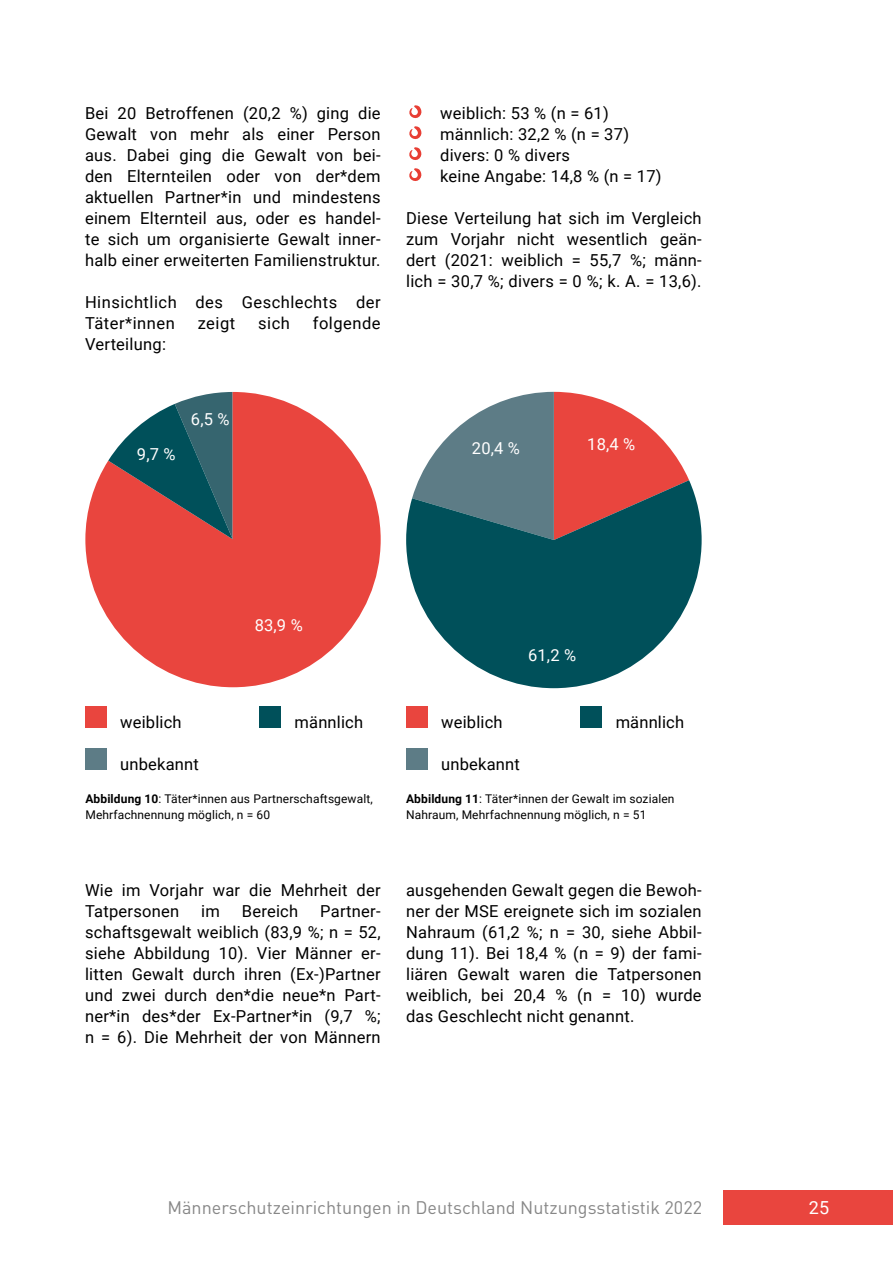
<style>
.page{position:relative;width:893px;height:1263px;background:#fff}
.page>*{position:absolute;margin:0;border:0;box-sizing:border-box;transform-origin:0 0}
.t1{font:18px "DIN Pro";color:#878787}
.t2{font:18px "Roboto";color:#fff}
.t3{font:16.5px/21px "Roboto";letter-spacing:.015em;color:#000;text-align:justify}
.t4{font:16.5px "Roboto";letter-spacing:.01em;color:#fff}
.t5{font:12px/16.5px "Roboto";letter-spacing:.01em;color:#000}
.s1{font-weight:700}
</style>
<div class="page">
<div style="left:723px;top:1191px;width:170px;height:34px;background:#e9453e"></div>
<svg style="left:419px;top:392px;width:270px;height:88px"></svg>
<svg style="left:406px;top:480px;width:296px;height:208px;fill:#00505a"></svg>
<svg style="left:85px;top:392px;width:296px;height:295px;fill:#e9453e"></svg>
<svg style="left:108px;top:392px;width:125px;height:147px;background:#6f6a6e"></svg>
<div style="left:85px;top:749px;width:21px;height:21px;background:#5d7c86"></div>
<div style="left:85px;top:707px;width:21px;height:21px;background:#e9453e"></div>
<div style="left:259px;top:706px;width:22px;height:22px;background:#00505a"></div>
<div style="left:406px;top:749px;width:21px;height:21px;background:#5d7c86"></div>
<div style="left:406px;top:707px;width:21px;height:21px;background:#e9453e"></div>
<div style="left:580px;top:706px;width:22px;height:22px;background:#00505a"></div>
<svg style="left:409px;top:105px;width:13px;height:76px"></svg>
<p class="t3" style="left:85px;top:102px;width:297px">Bei 20 Betroffenen (20,2 %) ging die Gewalt von mehr als einer Person aus. Dabei ging die Gewalt von bei&shy;den Elternteilen oder von der*dem aktuellen Partner*in und mindestens einem Elternteil aus, oder es handel&shy;te sich um organisierte Gewalt inner&shy;halb einer erweiterten Familienstruktur.</p>
<p class="t3" style="left:85px;top:291px;width:297px">Hinsichtlich des Geschlechts der<br>Täter*innen</p>
<p class="t3" style="left:198px;top:312px;width:39px">zeigt</p>
<p class="t3" style="left:258px;top:312px;width:33px">sich</p>
<p class="t3" style="left:313px;top:312px;width:69px">folgende</p>
<p class="t3" style="left:85px;top:333px;width:82px">Verteilung:</p>
<p class="t4" style="left:137px;top:442px;width:40px">9,7 %</p>
<p class="t4" style="left:191px;top:408px;width:40px">6,5 %</p>
<p class="t3" style="left:440px;top:102px;width:223px;text-align:left">weiblich: 53 % (n = 61) männlich: 32,2 % (n = 37) divers: 0 % divers<br>keine Angabe: 14,8 % (n = 17)</p>
<p class="t3" style="left:406px;top:207px;width:297px">Diese Verteilung hat sich im Vergleich zum Vorjahr nicht wesentlich geän&shy;dert (2021: weiblich = 55,7 %; männ&shy;lich = 30,7 %; divers = 0 %; k. A. = 13,6).</p>
<p class="t4" style="left:472px;top:436px;width:50px">20,4 %</p>
<p class="t4" style="left:587px;top:432px;width:50px">18,4 %</p>
<p class="t3" style="left:120px;top:711px;width:63px">weiblich</p>
<p class="t3" style="left:120px;top:753px;width:80px">unbekannt</p>
<p class="t4" style="left:255px;top:613px;width:50px">83,9 %</p>
<p class="t3" style="left:295px;top:711px;width:70px">männlich</p>
<p class="t5" style="left:85px;top:789px;width:289px"><span class="s1">Abbildung 10</span>: Täter*innen aus Partnerschaftsgewalt,<br>Mehrfachnennung möglich, n = 60</p>
<p class="t3" style="left:85px;top:879px;width:297px">Wie im Vorjahr war die Mehrheit der<br>Tatpersonen</p>
<p class="t3" style="left:201px;top:900px;width:20px">im</p>
<p class="t3" style="left:242px;top:900px;width:58px">Bereich</p>
<p class="t3" style="left:85px;top:900px;width:297px;text-indent:235px">Partner&shy;schaftsgewalt weiblich (83,9 %; n = 52, siehe Abbildung 10). Vier Männer er&shy;litten Gewalt durch ihren (Ex-)Partner und zwei durch den*die neue*n Part&shy;ner*in des*der Ex-Partner*in (9,7 %; n = 6). Die Mehrheit der von Männern</p>
<p class="t4" style="left:528px;top:644px;width:50px">61,2 %</p>
<p class="t3" style="left:441px;top:711px;width:63px">weiblich</p>
<p class="t3" style="left:441px;top:753px;width:80px">unbekannt</p>
<p class="t3" style="left:616px;top:711px;width:70px">männlich</p>
<p class="t5" style="left:406px;top:789px;width:270px"><span class="s1">Abbildung 11</span>: Täter*innen der Gewalt im sozialen<br>Nahraum, Mehrfachnennung möglich, n = 51</p>
<p class="t3" style="left:406px;top:879px;width:297px">ausgehenden Gewalt gegen die Bewoh&shy;ner der MSE ereignete sich im sozialen Nahraum (61,2 %; n = 30, siehe Abbil&shy;dung 11). Bei 18,4 % (n = 9) der fami&shy;liären Gewalt waren die Tatpersonen weiblich, bei 20,4 % (n = 10) wurde das Geschlecht nicht genannt.</p>
<p class="t1" style="left:167px;top:1193px;width:536px">Männerschutzeinrichtungen in Deutschland Nutzungsstatistik 2022</p>
<p class="t2" style="left:809px;top:1195px;width:22px">25</p>
</div>
